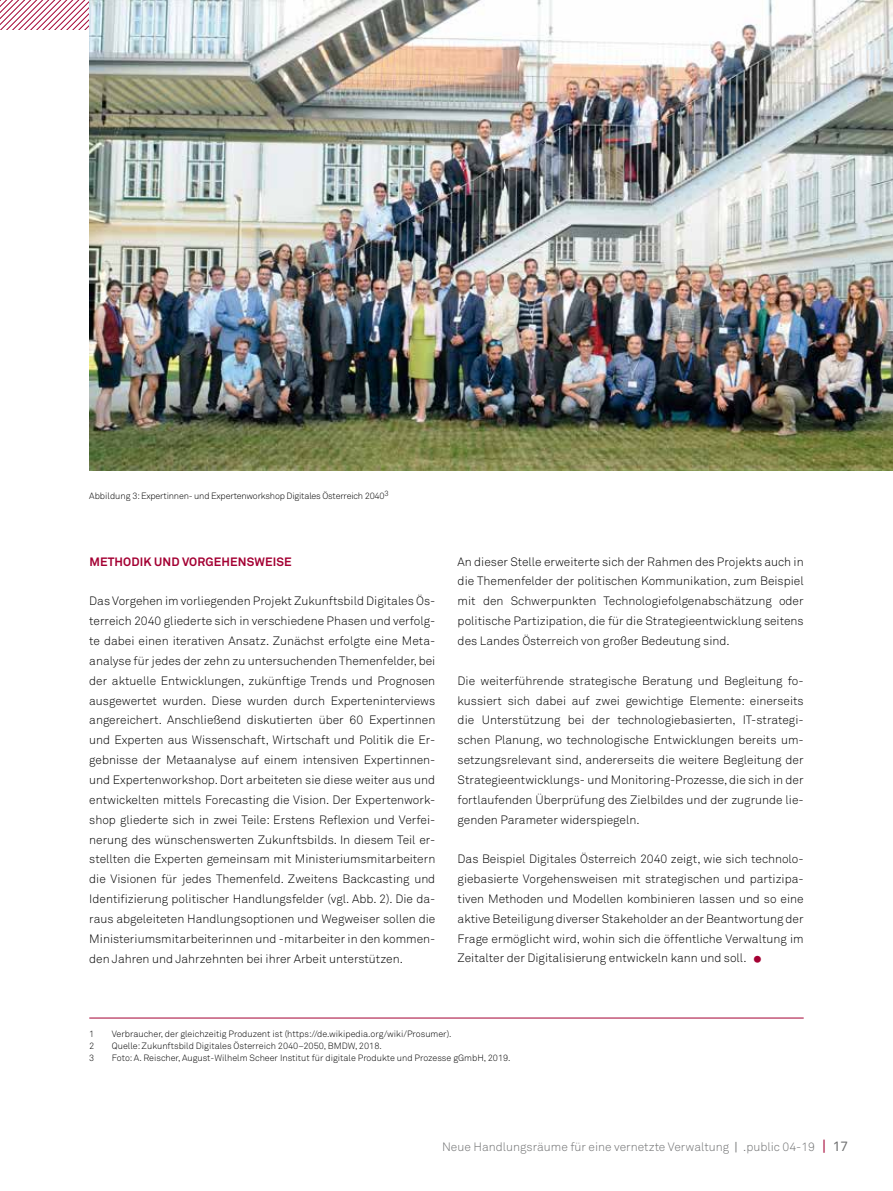
<style>
.page{position:relative;width:893px;height:1191px;background:#fff}
.page>*{position:absolute;margin:0;border:0;box-sizing:border-box;transform-origin:0 0}
.t1{font:300 30px "Akkurat Std";color:#a40133}
.t2{font:300 12px/19.8px "Akkurat Std";color:#000;text-align:justify}
.t3{font:300 12px "Akkurat Std";color:#707172}
.t4{font:700 12px "Akkurat Std";letter-spacing:.01em;color:#a40133}
.t5{font:300 9px "Akkurat Std";color:#000}
.t6{font:300 9px "Akkurat Std";letter-spacing:-.02em;color:#000}
.s1{font-weight:400}
.s2{font-weight:400;font-size:15px;color:#a40133}
.s3{font-weight:400;font-size:13.5px}
</style>
<div class="page">
<svg style="left:0;top:0;width:88px;height:30px"></svg>
<img style="left:89px;top:0;width:804px;height:471px">
<hr style="left:89px;top:1017px;width:715px;height:1px;background:#a40133">
<p class="t6" style="left:89px;top:490px;width:301px">Abbildung 3: Expertinnen- und Expertenworkshop Digitales Österreich 2040<sup>3</sup></p>
<p class="t4" style="left:89px;top:554px;width:204px">METHODIK UND VORGEHENSWEISE</p>
<p class="t2" style="left:89px;top:591px;width:348px">Das Vorgehen im vorliegenden Projekt Zukunftsbild Digitales Ös&shy;terreich 2040 gliederte sich in verschiedene Phasen und verfolg&shy;te dabei einen iterativen Ansatz. Zunächst erfolgte eine Meta&shy;analyse für jedes der zehn zu untersuchenden Themenfelder, bei der aktuelle Entwicklungen, zukünftige Trends und Prognosen ausgewertet wurden. Diese wurden durch Experteninterviews angereichert. Anschließend diskutierten über 60 Expertinnen und Experten aus Wissenschaft, Wirtschaft und Politik die Er&shy;gebnisse der Metaanalyse auf einem intensiven Expertinnen&shy;und Expertenworkshop. Dort arbeiteten sie diese weiter aus und entwickelten mittels Forecasting die Vision. Der Expertenwork&shy;shop gliederte sich in zwei Teile: Erstens Reflexion und Verfei&shy;nerung des wünschenswerten Zukunftsbilds. In diesem Teil er&shy;stellten die Experten gemeinsam mit Ministeriumsmitarbeitern die Visionen für jedes Themenfeld. Zweitens Backcasting und Identifizierung politischer Handlungsfelder (vgl. Abb. 2). Die da&shy;raus abgeleiteten Handlungsoptionen und Wegweiser sollen die Ministeriumsmitarbeiterinnen und -mitarbeiter in den kommen&shy;den Jahren und Jahrzehnten bei ihrer Arbeit unterstützen.</p>
<p class="t2" style="left:458px;top:551px;width:348px">An dieser Stelle erweiterte sich der Rahmen des Projekts auch in die Themenfelder der politischen Kommunikation, zum Beispiel mit den Schwerpunkten Technologiefolgenabschätzung oder politische Partizipation, die für die Strategieentwicklung seitens des Landes Österreich von großer Bedeutung sind.</p>
<p class="t2" style="left:458px;top:670px;width:348px">Die weiterführende strategische Beratung und Begleitung fo&shy;kussiert sich dabei auf zwei gewichtige Elemente: einerseits die Unterstützung bei der technologiebasierten, IT-strategi&shy;schen Planung, wo technologische Entwicklungen bereits um&shy;setzungsrelevant sind, andererseits die weitere Begleitung der Strategieentwicklungs- und Monitoring-Prozesse, die sich in der fortlaufenden Überprüfung des Zielbildes und der zugrunde lie&shy;genden Parameter widerspiegeln.</p>
<p class="t2" style="left:458px;top:849px;width:348px">Das Beispiel Digitales Österreich 2040 zeigt, wie sich technolo&shy;giebasierte Vorgehensweisen mit strategischen und partizipa&shy;tiven Methoden und Modellen kombinieren lassen und so eine aktive Beteiligung diverser Stakeholder an der Beantwortung der Frage ermöglicht wird, wohin sich die öffentliche Verwaltung im Zeitalter der Digitalisierung entwickeln kann und soll.</p>
<h1 class="t1" style="left:751px;top:939px;width:14px">•</h1>
<p class="t5" style="left:89px;top:1028px;width:7px">1</p>
<p class="t5" style="left:112px;top:1028px;width:341px">Verbraucher, der gleichzeitig Produzent ist (https://de.wikipedia.org/wiki/Prosumer).</p>
<p class="t5" style="left:89px;top:1040px;width:7px">2</p>
<p class="t5" style="left:112px;top:1040px;width:271px">Quelle: Zukunftsbild Digitales Österreich 2040–2050, BMDW, 2018.</p>
<p class="t5" style="left:89px;top:1052px;width:7px">3</p>
<p class="t5" style="left:112px;top:1052px;width:400px">Foto: A. Reischer, August-Wilhelm Scheer Institut für digitale Produkte und Prozesse gGmbH, 2019.</p>
<p class="t3" style="left:442px;top:1140px;width:408px">Neue Handlungsräume für eine vernetzte Verwaltung <span class="s1">|</span> .public 04-19 <span class="s2">|</span> <span class="s3">17</span></p>
</div>
